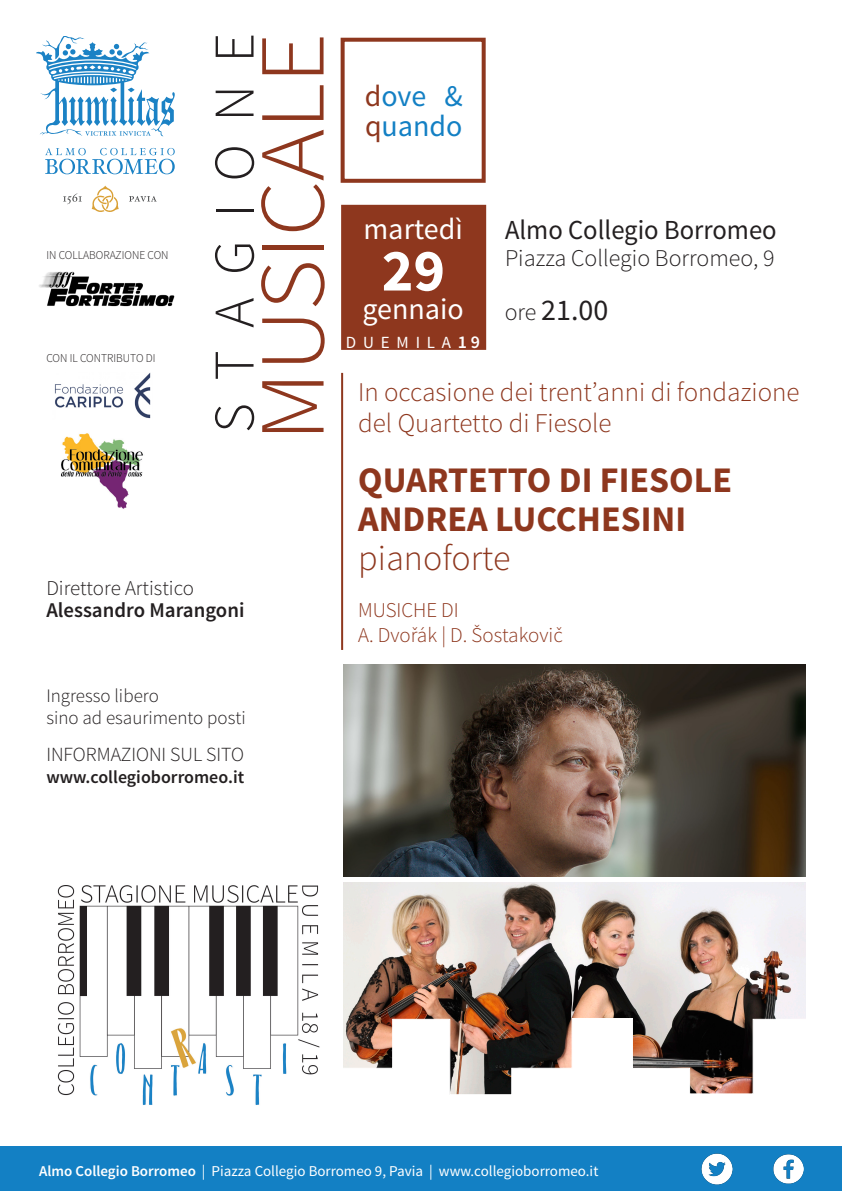
<style>
.page{position:relative;width:842px;height:1191px;background:#fff}
.page>*{position:absolute;margin:0;border:0;box-sizing:border-box;transform-origin:0 0}
.t1{font:300 93px "Source Sans Pro";color:#8e371e;scale:1.07 1}
.t2{font:700 60px "Source Sans Pro";color:#fff}
.t3{font:300 57.5px "Source Sans Pro";color:#231f20}
.t4{font:700 36px "Source Sans Pro";color:#8e371e}
.t5{font:300 36px "Source Sans Pro";color:#8e371e}
.t6{font:30px "Source Sans Pro";color:#fff}
.t7{font:30px "Source Sans Pro";color:#1380c4}
.t8{font:30px "Source Sans Pro";color:#231f20}
.t9{font:27.5px "Source Sans Pro";color:#231f20}
.t10{font:300 27px "Source Sans Pro";color:#8e371e}
.t11{font:300 24px "Source Sans Pro";color:#231f20}
.t12{font:300 21px "Source Sans Pro";color:#8e371e}
.t13{font:600 21px "Source Sans Pro";color:#231f20}
.t14{font:300 21px "Source Sans Pro";color:#231f20}
.t15{font:300 20px "Source Sans Pro";color:#231f20}
.t16{font:300 19px "Source Sans Pro";color:#231f20}
.t17{font:600 18px "Source Sans Pro";color:#231f20}
.t18{font:17px "Source Sans Pro";color:#fff}
.t19{font:15px "Source Sans Pro";color:#fff}
.t20{font:300 12px "Source Sans Pro";color:#231f20}
.s1{color:#8e371e}
.s2{font-weight:600;font-size:18px}
.s3{font-weight:300;font-size:24px}
.s4{font-weight:600}
</style>
<div class="page">
<img style="left:343px;top:664px;width:463px;height:212px">
<svg style="left:36px;top:36px;width:139px;height:101px"></svg>
<svg style="left:45px;top:148px;width:130px;height:26px"></svg>
<svg style="left:92px;top:186px;width:27px;height:26px"></svg>
<svg style="left:129px;top:196px;width:28px;height:6px"></svg>
<svg style="left:63px;top:193px;width:19px;height:11px"></svg>
<img style="left:39px;top:271px;width:136px;height:36px">
<img style="left:61px;top:433px;width:82px;height:76px">
<hr style="left:341px;top:373px;width:2px;height:277px;background:#8e371e">
<div style="left:341px;top:205px;width:145px;height:145px;background:#8e371e;border:4px solid #8e371e"></div>
<div style="left:341px;top:38px;width:145px;height:145px;background:#fff;border:4px solid #8e371e"></div>
<img style="left:57px;top:885px;width:263px;height:220px">
<img style="left:54px;top:373px;width:97px;height:46px">
<img style="left:343px;top:883px;width:463px;height:134px">
<img style="left:343px;top:1017px;width:463px;height:78px">
<div style="left:0;top:1146px;width:842px;height:45px;background:#1380c4"></div>
<img style="left:702px;top:1153px;width:30px;height:31px">
<img style="left:773px;top:1154px;width:30px;height:29px">
<p class="t20" style="left:46px;top:247px;width:124px">IN COLLABORAZIONE CON</p>
<p class="t20" style="left:46px;top:351px;width:111px">CON IL CONTRIBUTO DI</p>
<p class="t3" style="left:200px;top:433px;width:401px;rotate:-90deg">S T A G I O N E</p>
<p class="t1" style="left:236px;top:441px;width:383px;rotate:-90deg">MUSICALE</p>
<p class="t14" style="left:46px;top:575px;width:149px">Direttore Artistico</p>
<p class="t13" style="left:46px;top:596px;width:200px">Alessandro Marangoni</p>
<p class="t16" style="left:46px;top:684px;width:114px">Ingresso libero</p>
<p class="t16" style="left:46px;top:706px;width:201px">sino ad esaurimento posti</p>
<p class="t15" style="left:46px;top:742px;width:199px">INFORMAZIONI SUL SITO</p>
<p class="t17" style="left:46px;top:765px;width:199px">www.collegioborromeo.it</p>
<p class="t7" style="left:365px;top:77px;width:100px"><span class="s1">d</span>ove &amp;</p>
<p class="t7" style="left:365px;top:107px;width:99px"><span class="s1">q</span>uando</p>
<p class="t6" style="left:363px;top:210px;width:101px">martedì</p>
<p class="t2" style="left:382px;top:232px;width:65px">29</p>
<p class="t6" style="left:362px;top:291px;width:103px">gennaio</p>
<p class="t18" style="left:346px;top:331px;width:136px">D U E M I L A <span class="s2">1 9</span></p>
<p class="t9" style="left:505px;top:213px;width:273px">Almo Collegio Borromeo</p>
<p class="t11" style="left:505px;top:243px;width:271px">Piazza Collegio Borromeo, 9</p>
<p class="t8" style="left:505px;top:291px;width:105px"><span class="s3">ore</span> 21.00</p>
<p class="t10" style="left:358px;top:375px;width:443px">In occasione dei trent’anni di fondazione</p>
<p class="t10" style="left:358px;top:406px;width:255px">del Quartetto di Fiesole</p>
<p class="t4" style="left:358px;top:457px;width:375px">QUARTETTO DI FIESOLE</p>
<p class="t4" style="left:358px;top:496px;width:329px">ANDREA LUCCHESINI</p>
<p class="t5" style="left:358px;top:536px;width:154px">pianoforte</p>
<p class="t12" style="left:358px;top:597px;width:102px">MUSICHE DI</p>
<p class="t12" style="left:358px;top:622px;width:206px">A. Dvořák | D. Šostakovič</p>
<p class="t19" style="left:39px;top:1161px;width:561px"><span class="s4">Almo Collegio Borromeo</span> | Piazza Collegio Borromeo 9, Pavia | www.collegioborromeo.it</p>
</div>
